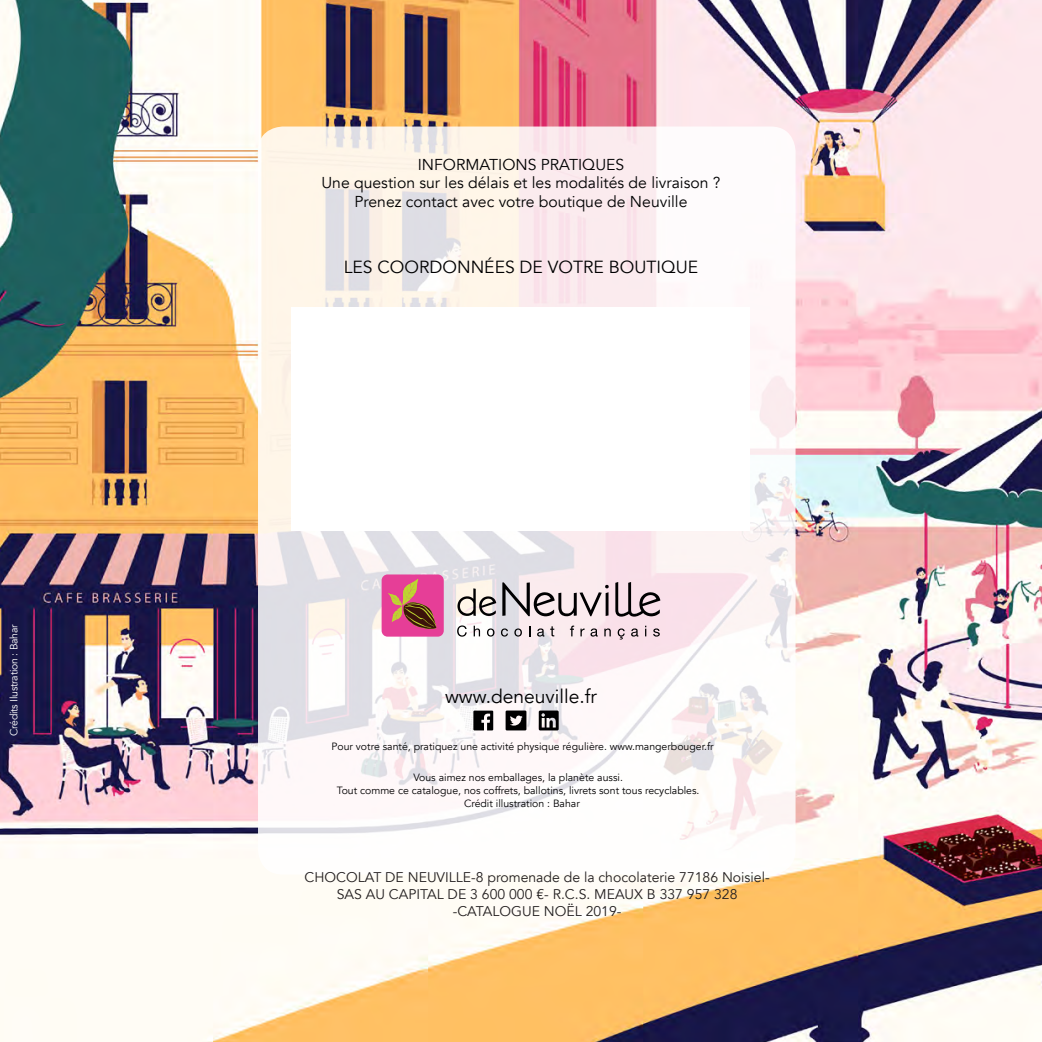
<style>
.page{position:relative;width:1042px;height:1042px;background:#fff}
.page>*{position:absolute;margin:0;border:0;box-sizing:border-box;transform-origin:0 0}
.t1{font:19.25px "Avenir";color:#000001}
.t2{font:17.5px "Avenir";color:#000001}
.t3{font:15.75px "Avenir";color:#000001}
.t4{font:14px "Avenir";color:#231f20}
.t5{font:10.5px "Avenir";color:#000001}
.CHOCO_IC_MAUVE{font:10.5px "Avenir";letter-spacing:-.025em;color:#fff}
</style>
<div class="page">
<img style="left:0;top:0;width:1042px;height:1042px">
<svg style="left:258px;top:126px;width:537px;height:748px"></svg>
<div style="left:291px;top:307px;width:459px;height:223px;background:#fff"></div>
<div style="left:382px;top:574px;width:62px;height:62px;background:#e63e97;border-radius:6px"></div>
<svg style="left:388px;top:579px;width:48px;height:50px"></svg>
<svg style="left:457px;top:588px;width:39px;height:28px"></svg>
<svg style="left:615px;top:582px;width:45px;height:35px;background:#b2a0a7"></svg>
<svg style="left:502px;top:582px;width:107px;height:34px;background:#bab0b3"></svg>
<svg style="left:457px;top:625px;width:10px;height:11px"></svg>
<svg style="left:474px;top:626px;width:6px;height:10px"></svg>
<svg style="left:487px;top:628px;width:7px;height:8px"></svg>
<svg style="left:501px;top:628px;width:7px;height:8px"></svg>
<svg style="left:514px;top:628px;width:8px;height:8px"></svg>
<svg style="left:537px;top:628px;width:7px;height:8px"></svg>
<svg style="left:550px;top:626px;width:4px;height:10px"></svg>
<svg style="left:570px;top:625px;width:4px;height:11px"></svg>
<svg style="left:580px;top:628px;width:4px;height:8px"></svg>
<svg style="left:590px;top:628px;width:8px;height:8px"></svg>
<svg style="left:604px;top:628px;width:7px;height:8px"></svg>
<svg style="left:618px;top:628px;width:7px;height:11px"></svg>
<svg style="left:631px;top:628px;width:7px;height:8px"></svg>
<svg style="left:653px;top:628px;width:7px;height:8px"></svg>
<svg style="left:473px;top:710px;width:20px;height:20px"></svg>
<svg style="left:539px;top:710px;width:20px;height:20px"></svg>
<svg style="left:505px;top:710px;width:21px;height:20px"></svg>
<p class="CHOCO_IC_MAUVE" style="left:8px;top:736px;width:113px;rotate:-90deg">Crédits Ilustration : Bahar</p>
<p class="t3" style="left:418px;top:155px;width:208px">INFORMATIONS PRATIQUES</p>
<p class="t3" style="left:321px;top:174px;width:400px">Une question sur les délais et les modalités de livraison ?</p>
<p class="t3" style="left:354px;top:193px;width:334px">Prenez contact avec votre boutique de Neuville</p>
<p class="t2" style="left:344px;top:256px;width:356px">LES COORDONNÉES DE VOTRE BOUTIQUE</p>
<p class="t1" style="left:445px;top:684px;width:153px">www.deneuville.fr</p>
<p class="t5" style="left:331px;top:740px;width:384px">Pour votre santé, pratiquez une activité physique régulière. www.mangerbouger.fr</p>
<p class="t5" style="left:413px;top:771px;width:211px">Vous aimez nos emballages, la planète aussi.</p>
<p class="t5" style="left:337px;top:784px;width:364px">Tout comme ce catalogue, nos coffrets, ballotins, livrets sont tous recyclables.</p>
<p class="t5" style="left:464px;top:797px;width:117px">Crédit illustration : Bahar</p>
<p class="t4" style="left:304px;top:869px;width:467px">CHOCOLAT DE NEUVILLE-8 promenade de la chocolaterie 77186 Noisiel-</p>
<p class="t4" style="left:337px;top:886px;width:402px">SAS AU CAPITAL DE 3 600 000 €- R.C.S. MEAUX B 337 957 328</p>
<p class="t4" style="left:453px;top:903px;width:170px">-CATALOGUE NOËL 2019-</p>
</div>
